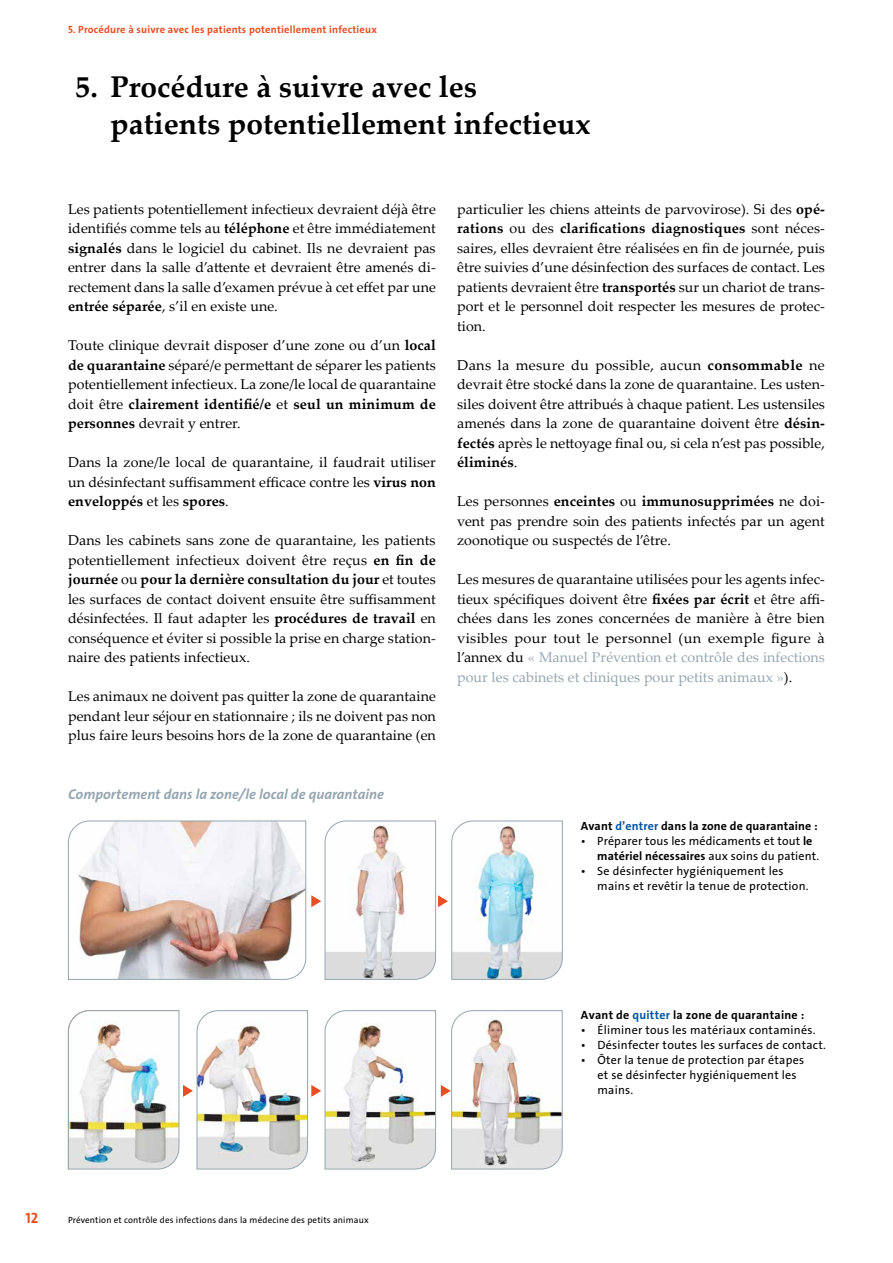
<style>
.page{position:relative;width:893px;height:1263px;background:#fff}
.page>*{position:absolute;margin:0;border:0;box-sizing:border-box;transform-origin:0 0}
.t1{font:700 30px/37.5px "Palatino Linotype";color:#000}
.t2{font:15px "The Sans LP7 Bld";color:#e94e24}
.t3{font:14.25px/19.5px "Palatino Linotype";letter-spacing:.005em;color:#000;text-align:justify}
.t4{font:14.25px "The Sans LP7 Bld IT";color:#95a6b0}
.t5{font:12px/15px "The Sans LP5 Plain";letter-spacing:.02em;color:#000}
.t6{font:12px "The Sans LP7 Bld";letter-spacing:.01em;color:#000}
.t7{font:10.5px "The Sans LP7 Bld";letter-spacing:.02em;color:#e94e24}
.t8{font:9px "The Sans LP5 Plain";letter-spacing:.02em;color:#000}
.s1{font-weight:700}
.s2{color:#95a6b0}
.s3{color:#0056a4}
.s4{font-family:"The Sans LP7 Bld"}
.s5{font-family:"The Sans LP5 Plain"}
</style>
<div class="page">
<img style="left:68px;top:820px;width:495px;height:160px">
<svg style="left:68px;top:1010px;width:495px;height:160px"></svg>
<p class="t7" style="left:68px;top:23px;width:310px">5. Procédure à suivre avec les patients potentiellement infectieux</p>
<h1 class="t1" style="left:111px;top:67px;width:481px;text-indent:-35px">5. Procédure à suivre avec les patients potentiellement infectieux</h1>
<p class="t3" style="left:68px;top:198px;width:369px">Les patients potentiellement infectieux devraient déjà être identifiés comme tels au <span class="s1">téléphone</span> et être immédiatement <span class="s1">signalés</span> dans le logiciel du cabinet. Ils ne devraient pas entrer dans la salle d’attente et devraient être amenés di&shy;rectement dans la salle d’examen prévue à cet effet par une <span class="s1">entrée séparée</span>, s’il en existe une.</p>
<p class="t3" style="left:68px;top:335px;width:370px">Toute clinique devrait disposer d’une zone ou d’un <span class="s1">local de quarantaine</span> séparé/e permettant de séparer les patients potentiellement infectieux. La zone/le local de quarantaine doit être <span class="s1">clairement identifié/e</span> et <span class="s1">seul un minimum de personnes</span> devrait y entrer.</p>
<p class="t3" style="left:68px;top:452px;width:369px">Dans la zone/le local de quarantaine, il faudrait utiliser un désinfectant suffisamment efficace contre les <span class="s1">virus non enveloppés</span> et les <span class="s1">spores</span>.</p>
<p class="t3" style="left:68px;top:530px;width:369px">Dans les cabinets sans zone de quarantaine, les patients potentiellement infectieux doivent être reçus <span class="s1">en fin de journée</span> ou <span class="s1">pour la dernière consultation du jour</span> et toutes les surfaces de contact doivent ensuite être suffisamment désinfectées. Il faut adapter les <span class="s1">procédures de travail</span> en conséquence et éviter si possible la prise en charge station&shy;naire des patients infectieux.</p>
<p class="t3" style="left:68px;top:686px;width:369px">Les animaux ne doivent pas quitter la zone de quarantaine pendant leur séjour en stationnaire ; ils ne doivent pas non plus faire leurs besoins hors de la zone de quarantaine (en</p>
<p class="t4" style="left:68px;top:785px;width:317px">Comportement dans la zone/le local de quarantaine</p>
<p class="t3" style="left:457px;top:198px;width:369px">particulier les chiens atteints de parvovirose). Si des <span class="s1">opé&shy;rations</span> ou des <span class="s1">clarifications diagnostiques</span> sont néces&shy;saires, elles devraient être réalisées en fin de journée, puis être suivies d’une désinfection des surfaces de contact. Les patients devraient être <span class="s1">transportés</span> sur un chariot de trans&shy;port et le personnel doit respecter les mesures de protec&shy;tion.</p>
<p class="t3" style="left:457px;top:354px;width:369px">Dans la mesure du possible, aucun <span class="s1">consommable</span> ne devrait être stocké dans la zone de quarantaine. Les usten&shy;siles doivent être attribués à chaque patient. Les ustensiles amenés dans la zone de quarantaine doivent être <span class="s1">désin&shy;fectés</span> après le nettoyage final ou, si cela n’est pas possible, <span class="s1">éliminés</span>.</p>
<p class="t3" style="left:457px;top:491px;width:369px">Les personnes <span class="s1">enceintes</span> ou <span class="s1">immunosupprimées</span> ne doi&shy;vent pas prendre soin des patients infectés par un agent zoonotique ou suspectés de l’être.</p>
<p class="t3" style="left:457px;top:569px;width:369px">Les mesures de quarantaine utilisées pour les agents infec&shy;tieux spécifiques doivent être <span class="s1">fixées par écrit</span> et être affi&shy;chées dans les zones concernées de manière à être bien visibles pour tout le personnel (un exemple figure à l’annex du <span class="s2">« Manuel Prévention et contrôle des infections pour les cabinets et cliniques pour petits animaux »</span>).</p>
<p class="t6" style="left:581px;top:818px;width:238px">Avant <span class="s3">d’entrer</span> dans la zone de quarantaine :</p>
<p class="t5" style="left:581px;top:833px;width:233px">• Préparer tous les médicaments et tout <span class="s4">le</span></p>
<p class="t6" style="left:597px;top:848px;width:223px">matériel nécessaires <span class="s5">aux soins du patient.</span></p>
<p class="t5" style="left:597px;top:863px;width:213px;text-indent:-16px">• Se désinfecter hygiéniquement les mains et revêtir la tenue de protection.</p>
<p class="t6" style="left:581px;top:1007px;width:225px">Avant de <span class="s3">quitter</span> la zone de quarantaine :</p>
<p class="t5" style="left:581px;top:1023px;width:236px">• Éliminer tous les matériaux contaminés.</p>
<p class="t5" style="left:581px;top:1038px;width:246px">• Désinfecter toutes les surfaces de contact.</p>
<p class="t5" style="left:597px;top:1053px;width:208px;text-indent:-16px">• Ôter la tenue de protection par étapes et se désinfecter hygiéniquement les mains.</p>
<p class="t2" style="left:26px;top:1208px;width:14px">12</p>
<p class="t8" style="left:68px;top:1214px;width:302px">Prévention et contrôle des infections dans la médecine des petits animaux</p>
</div>
